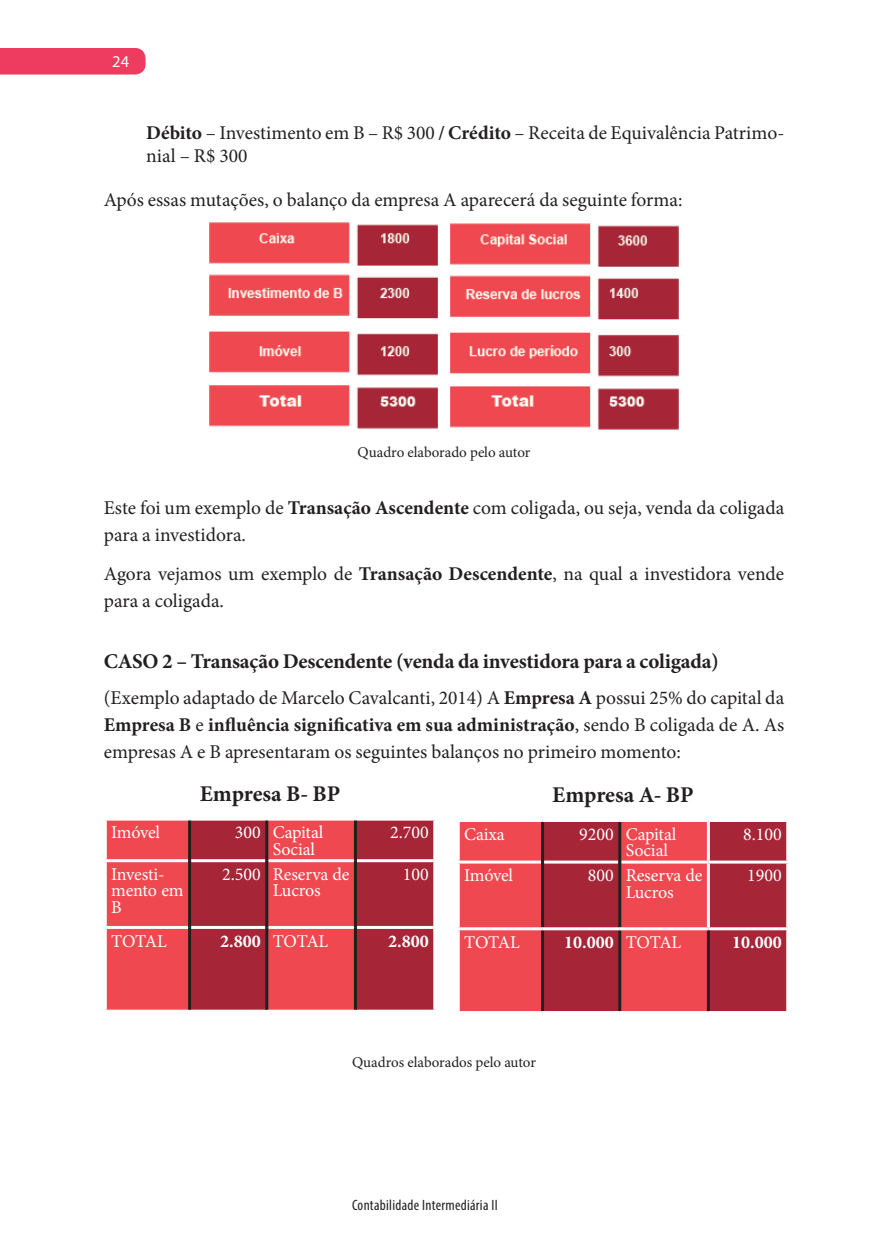
<style>
.page{position:relative;width:888px;height:1258px;background:#fff}
.page>*{position:absolute;margin:0;border:0;box-sizing:border-box;transform-origin:0 0}
.t1{font:700 22.5px "Minion Pro";letter-spacing:-.005em;color:#231f20}
.t2{font:700 21px "Minion Pro";letter-spacing:-.01em;color:#231f20}
.t3{font:19.5px/27px "Minion Pro";color:#231f20}
.t4{font:18px/16.5px "Minion Pro";letter-spacing:-.01em;color:#fff}
.t5{font:700 18px "Minion Pro";color:#fff}
.t6{font:16.5px "Myriad Pro";color:#fff}
.t7{font:15px "Minion Pro";color:#231f20}
.t8{font:condensed 15px "Myriad Pro";letter-spacing:.02em;color:#231f20}
.s1{font-weight:700}
.s2{font-weight:400}
</style>
<div class="page">
<div style="left:0;top:48px;width:146px;height:27px;background:#ee3b60"></div>
<img style="left:209px;top:223px;width:469px;height:206px">
<div style="left:710px;top:822px;width:76px;height:189px;background:#a62638"></div>
<svg style="left:460px;top:822px;width:247px;height:189px;background:#d83e49"></svg>
<hr style="left:708px;top:927px;width:81px;height:3px;background:#fff">
<hr style="left:457px;top:860px;width:84px;height:3px;background:#fff">
<hr style="left:544px;top:860px;width:74px;height:3px;background:#fff">
<hr style="left:621px;top:860px;width:87px;height:3px;background:#fff">
<hr style="left:708px;top:860px;width:81px;height:3px;background:#fff">
<hr style="left:541px;top:822px;width:3px;height:40px;background:#231f20">
<hr style="left:541px;top:862px;width:3px;height:65px;background:#231f20">
<hr style="left:541px;top:930px;width:3px;height:81px;background:#231f20">
<hr style="left:618px;top:822px;width:3px;height:40px;background:#231f20">
<hr style="left:618px;top:862px;width:3px;height:65px;background:#231f20">
<hr style="left:618px;top:930px;width:3px;height:81px;background:#231f20">
<hr style="left:707px;top:930px;width:3px;height:81px;background:#231f20">
<hr style="left:457px;top:927px;width:85px;height:3px;background:#fff">
<hr style="left:542px;top:927px;width:78px;height:3px;background:#fff">
<hr style="left:620px;top:927px;width:88px;height:3px;background:#fff">
<div style="left:357px;top:820px;width:76px;height:190px;background:#a62638"></div>
<svg style="left:107px;top:820px;width:247px;height:190px;background:#d83e49"></svg>
<hr style="left:104px;top:926px;width:84px;height:3px;background:#fff">
<hr style="left:191px;top:926px;width:74px;height:3px;background:#fff">
<hr style="left:268px;top:926px;width:86px;height:3px;background:#fff">
<hr style="left:357px;top:926px;width:79px;height:3px;background:#fff">
<hr style="left:104px;top:859px;width:84px;height:3px;background:#fff">
<hr style="left:191px;top:859px;width:74px;height:3px;background:#fff">
<hr style="left:268px;top:859px;width:86px;height:3px;background:#fff">
<hr style="left:357px;top:859px;width:79px;height:3px;background:#fff">
<hr style="left:188px;top:820px;width:3px;height:41px;background:#231f20">
<hr style="left:188px;top:861px;width:3px;height:66px;background:#231f20">
<hr style="left:188px;top:927px;width:3px;height:83px;background:#231f20">
<hr style="left:265px;top:820px;width:3px;height:41px;background:#231f20">
<hr style="left:265px;top:861px;width:3px;height:66px;background:#231f20">
<hr style="left:265px;top:927px;width:3px;height:83px;background:#231f20">
<hr style="left:354px;top:820px;width:3px;height:41px;background:#231f20">
<hr style="left:354px;top:861px;width:3px;height:66px;background:#231f20">
<hr style="left:354px;top:927px;width:3px;height:83px;background:#231f20">
<p class="t6" style="left:112px;top:51px;width:18px">24</p>
<p class="t3" style="left:146px;top:122px;width:639px;line-height:22.5px"><span class="s1">Débito</span> – Investimento em B – R$ 300 <span class="s1">/ Crédito</span> – Receita de Equivalência Patrimo&shy;nial – R$ 300</p>
<p class="t3" style="left:104px;top:186px;width:580px">Após essas mutações, o balanço da empresa A aparecerá da seguinte forma:</p>
<p class="t7" style="left:357px;top:442px;width:174px">Quadro elaborado pelo autor</p>
<p class="t3" style="left:104px;top:494px;width:682px">Este foi um exemplo de <span class="s1">Transação Ascendente</span> com coligada, ou seja, venda da coligada para a investidora.</p>
<p class="t3" style="left:104px;top:561px;width:682px">Agora vejamos um exemplo de <span class="s1">Transação Descendente</span>, na qual a investidora vende para a coligada.</p>
<p class="t2" style="left:104px;top:647px;width:616px">CASO 2 – Transação Descendente (venda da investidora para a coligada)</p>
<p class="t3" style="left:104px;top:684px;width:682px;text-align:justify">(Exemplo adaptado de Marcelo Cavalcanti, 2014) A <span class="s1">Empresa A</span> possui 25% do capital da <span class="s1">Empresa B</span> e <span class="s1">influência significativa em sua administração</span>, sendo B coligada de A. As empresas A e B apresentaram os seguintes balanços no primeiro momento:</p>
<p class="t1" style="left:200px;top:778px;width:142px">Empresa B- BP</p>
<p class="t4" style="left:111px;top:824px;width:50px">Imóvel</p>
<p class="t4" style="left:273px;top:824px;width:52px;text-indent:-38px">300 Capital<br>Social</p>
<p class="t4" style="left:390px;top:824px;width:40px">2.700</p>
<p class="t4" style="left:111px;top:866px;width:74px">Investi&shy;mento em<br>B</p>
<p class="t4" style="left:273px;top:866px;width:78px;text-indent:-51px">2.500 Reserva de<br>Lucros</p>
<p class="t4" style="left:403px;top:866px;width:27px">100</p>
<p class="t4" style="left:111px;top:932px;width:57px">TOTAL</p>
<p class="t5" style="left:220px;top:928px;width:110px">2.800 <span class="s2">TOTAL</span></p>
<p class="t5" style="left:388px;top:928px;width:42px">2.800</p>
<p class="t1" style="left:552px;top:779px;width:143px">Empresa A- BP</p>
<p class="t4" style="left:464px;top:826px;width:42px">Caixa</p>
<p class="t4" style="left:626px;top:826px;width:52px;text-indent:-47px">9200 Capital<br>Social</p>
<p class="t4" style="left:743px;top:826px;width:40px">8.100</p>
<p class="t4" style="left:464px;top:867px;width:50px">Imóvel</p>
<p class="t4" style="left:588px;top:867px;width:116px;text-align:center">800 Reserva de<br>Lucros</p>
<p class="t4" style="left:747px;top:867px;width:36px">1900</p>
<p class="t4" style="left:464px;top:934px;width:57px">TOTAL</p>
<p class="t5" style="left:564px;top:929px;width:119px">10.000 <span class="s2">TOTAL</span></p>
<p class="t5" style="left:732px;top:929px;width:51px">10.000</p>
<p class="t7" style="left:352px;top:1052px;width:185px">Quadros elaborados pelo autor</p>
<p class="t8" style="left:352px;top:1196px;width:147px">Contabilidade Intermediária II</p>
</div>
